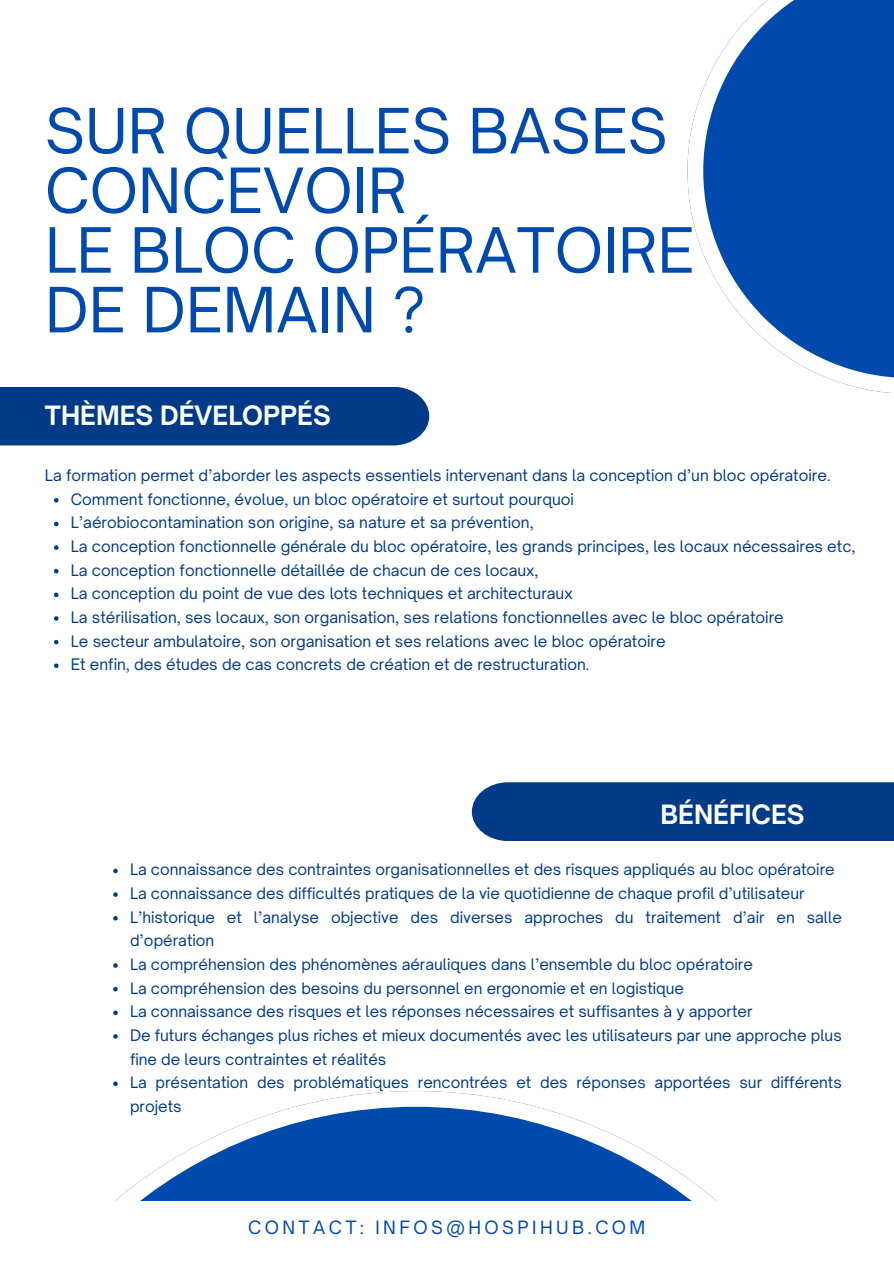
<style>
.page{position:relative;width:894px;height:1264px;background:#fff}
.page>*{position:absolute;margin:0;border:0;box-sizing:border-box;transform-origin:0 0}
.t1{font:59.7px/59.7px "Open Sauce One";color:#004aad}
.t2{font:700 25.5px "Open Sauce One";color:#fff}
.t3{font:17.55px "Open Sauce One";letter-spacing:.195em;color:#004aad}
.t4{font:15.15px/23.7px "Open Sauce One";color:#013a86}
</style>
<div class="page">
<svg style="left:115px;top:1091px;width:602px;height:110px"></svg>
<svg style="left:54px;top:498px;width:4px;height:4px"></svg>
<svg style="left:54px;top:521px;width:4px;height:5px"></svg>
<svg style="left:54px;top:545px;width:4px;height:5px"></svg>
<svg style="left:54px;top:569px;width:4px;height:4px"></svg>
<svg style="left:54px;top:592px;width:4px;height:5px"></svg>
<svg style="left:54px;top:616px;width:4px;height:4px"></svg>
<svg style="left:54px;top:640px;width:4px;height:4px"></svg>
<svg style="left:54px;top:663px;width:4px;height:5px"></svg>
<div style="left:471px;top:782px;width:422px;height:59px;background:#013a86"></div>
<svg style="left:113px;top:868px;width:5px;height:5px"></svg>
<svg style="left:113px;top:892px;width:5px;height:4px"></svg>
<svg style="left:113px;top:916px;width:5px;height:4px"></svg>
<svg style="left:113px;top:963px;width:5px;height:4px"></svg>
<svg style="left:113px;top:986px;width:5px;height:5px"></svg>
<svg style="left:113px;top:1010px;width:5px;height:5px"></svg>
<svg style="left:113px;top:1034px;width:5px;height:4px"></svg>
<svg style="left:113px;top:1081px;width:5px;height:4px"></svg>
<div style="left:0;top:387px;width:429px;height:58px;background:#013a86"></div>
<svg style="left:687px;top:0;width:206px;height:394px"></svg>
<p class="t1" style="left:45px;top:101px;width:650px">SUR QUELLES BASES<br>CONCEVOIR<br>LE BLOC OPÉRATOIRE<br>DE DEMAIN ?</p>
<p class="t2" style="left:45px;top:399px;width:287px">THÈMES DÉVELOPPÉS</p>
<p class="t4" style="left:45px;top:463px;width:787px">La formation permet d’aborder les aspects essentiels intervenant dans la conception d’un bloc opératoire.</p>
<p class="t4" style="left:71px;top:487px;width:504px">Comment fonctionne, évolue, un bloc opératoire et surtout pourquoi</p>
<p class="t4" style="left:71px;top:511px;width:464px">L’aérobiocontamination son origine, sa nature et sa prévention,</p>
<h1 class="t4" style="left:71px;top:534px;width:786px">La conception fonctionnelle générale du bloc opératoire, les grands principes, les locaux nécessaires etc,</h1>
<h2 class="t4" style="left:71px;top:558px;width:469px">La conception fonctionnelle détaillée de chacun de ces locaux,</h2>
<h3 class="t4" style="left:71px;top:581px;width:503px">La conception du point de vue des lots techniques et architecturaux</h3>
<p class="t4" style="left:71px;top:605px;width:714px">La stérilisation, ses locaux, son organisation, ses relations fonctionnelles avec le bloc opératoire</p>
<p class="t4" style="left:71px;top:629px;width:596px">Le secteur ambulatoire, son organisation et ses relations avec le bloc opératoire</p>
<p class="t4" style="left:71px;top:652px;width:520px">Et enfin, des études de cas concrets de création et de restructuration.</p>
<p class="t2" style="left:660px;top:798px;width:146px">BÉNÉFICES</p>
<p class="t4" style="left:130px;top:857px;width:706px">La connaissance des contraintes organisationnelles et des risques appliqués au bloc opératoire</p>
<p class="t4" style="left:130px;top:881px;width:676px">La connaissance des difficultés pratiques de la vie quotidienne de chaque profil d’utilisateur</p>
<p class="t4" style="left:130px;top:905px;width:713px">L’historique et l’analyse objective des diverses approches du traitement d’air en salle d’opération</p>
<h3 class="t4" style="left:130px;top:952px;width:624px">La compréhension des phénomènes aérauliques dans l’ensemble du bloc opératoire</h3>
<h4 class="t4" style="left:130px;top:976px;width:555px">La compréhension des besoins du personnel en ergonomie et en logistique</h4>
<p class="t4" style="left:130px;top:999px;width:624px">La connaissance des risques et les réponses nécessaires et suffisantes à y apporter</p>
<p class="t4" style="left:130px;top:1023px;width:713px">De futurs échanges plus riches et mieux documentés avec les utilisateurs par une approche plus fine de leurs contraintes et réalités</p>
<p class="t4" style="left:130px;top:1070px;width:713px">La présentation des problématiques rencontrées et des réponses apportées sur différents projets</p>
<p class="t3" style="left:248px;top:1216px;width:398px">CONTACT: INFOS@HOSPIHUB.COM</p>
</div>
